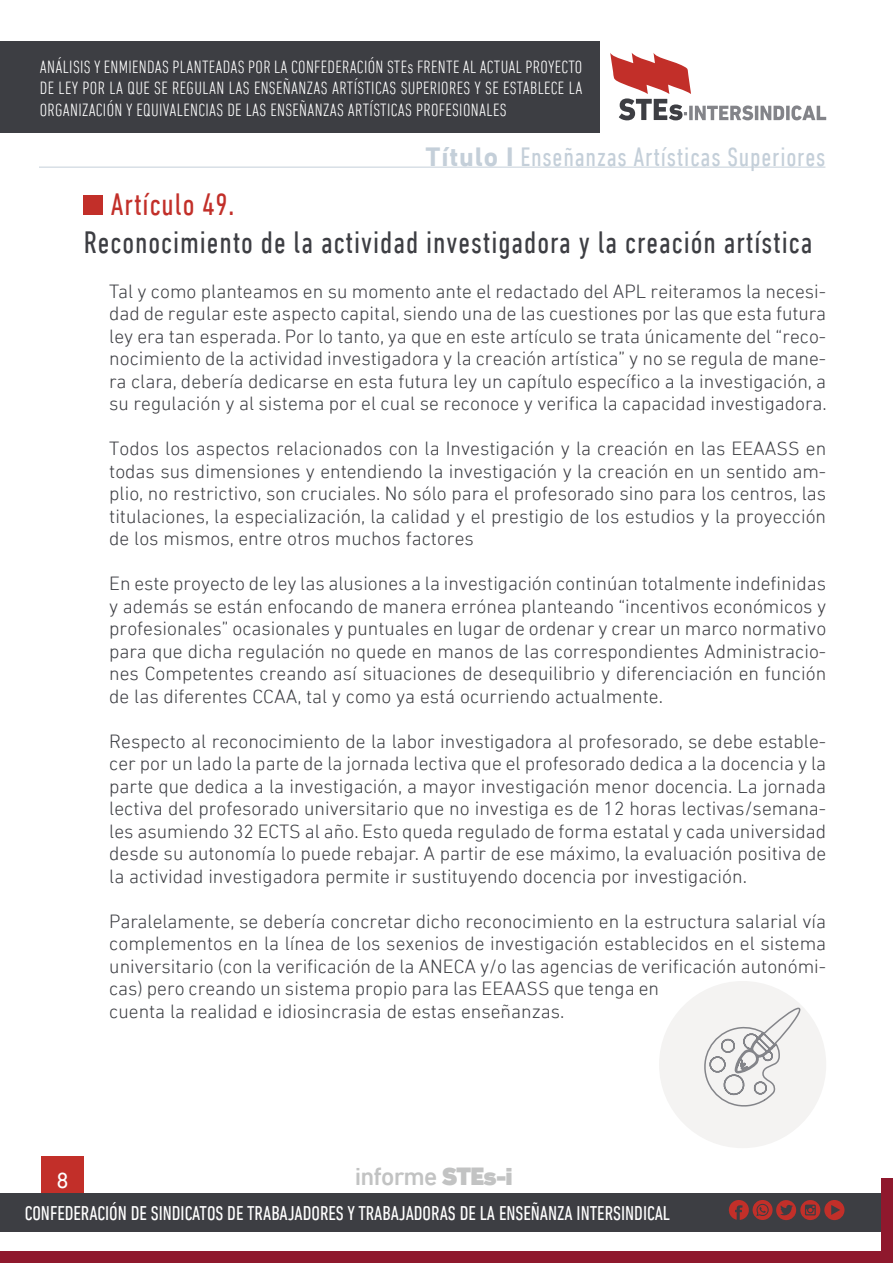
<style>
.page{position:relative;width:893px;height:1263px;background:#fff}
.page>*{position:absolute;margin:0;border:0;box-sizing:border-box;transform-origin:0 0}
.t1{font:condensed 31.5px "DIN Next LT Pro";letter-spacing:.03em;color:#3d3e43}
.t2{font:condensed 31.5px "DIN Next LT Pro";letter-spacing:.03em;color:#c22f29}
.t3{font:condensed 27px "DIN Next LT Pro";letter-spacing:.03em;color:#c4cfd9}
.t4{font:500 25.35px "DIN Next LT Pro";letter-spacing:-.03em;color:#c2c3c3}
.t5{font:22.5px "DIN Next LT Pro";color:#fff}
.t6{font:condensed 20.25px "DIN Next LT Pro";color:#fff}
.t7{font:300 19.5px/22.5px "DIN Next LT Pro";color:#3d3e43;text-align:justify}
.t8{font:300 condensed 18px/21.6px "DIN Next LT Pro";letter-spacing:.02em;color:#fff;text-align:justify}
.s1{font-weight:700;font-stretch:normal}
.s2{font-weight:900}
</style>
<div class="page">
<div style="left:0;top:1178px;width:893px;height:85px;background:#8f182d"></div>
<div style="left:0;top:0;width:880px;height:1250px;background:#fff"></div>
<div style="left:41px;top:1157px;width:43px;height:39px;background:#c22f29"></div>
<div style="left:0;top:41px;width:599px;height:92px;background:#3d3e43"></div>
<svg style="left:610px;top:53px;width:143px;height:67px"></svg>
<hr style="left:755px;top:106px;width:3px;height:14px;background:#838489">
<svg style="left:760px;top:106px;width:24px;height:14px"></svg>
<svg style="left:786px;top:106px;width:4px;height:14px"></svg>
<svg style="left:791px;top:105px;width:35px;height:15px"></svg>
<div style="left:0;top:1193px;width:880px;height:38px;background:#3d3e43"></div>
<svg style="left:729px;top:1200px;width:115px;height:20px"></svg>
<div style="left:84px;top:196px;width:19px;height:19px;background:#c22f29"></div>
<hr style="left:39px;top:167px;width:786px;height:1px;background:#c4cfd9">
<div style="left:659px;top:981px;width:167px;height:167px;background:#f4f3f2;border-radius:50%"></div>
<svg style="left:704px;top:1007px;width:97px;height:100px"></svg>
<p class="t8" style="left:40px;top:56px;width:544px">ANÁLISIS Y ENMIENDAS PLANTEADAS POR LA CONFEDERACIÓN STEs FRENTE AL ACTUAL PROYECTO DE LEY POR LA QUE SE REGULAN LAS ENSEÑANZAS ARTÍSTICAS SUPERIORES Y SE ESTABLECE LA ORGANIZACIÓN Y EQUIVALENCIAS DE LAS ENSEÑANZAS ARTÍSTICAS PROFESIONALES</p>
<h2 class="t3" style="left:426px;top:142px;width:401px"><span class="s1">Título I</span> Enseñanzas Artísticas Superiores</h2>
<h1 class="t2" style="left:111px;top:187px;width:125px">Artículo 49.</h1>
<h1 class="t1" style="left:84px;top:224px;width:730px">Reconocimiento de la actividad investigadora y la creación artística</h1>
<p class="t7" style="left:109px;top:280px;width:719px">Tal y como planteamos en su momento ante el redactado del APL reiteramos la necesi&shy;dad de regular este aspecto capital, siendo una de las cuestiones por las que esta futura ley era tan esperada. Por lo tanto, ya que en este artículo se trata únicamente del “reco&shy;nocimiento de la actividad investigadora y la creación artística” y no se regula de mane&shy;ra clara, debería dedicarse en esta futura ley un capítulo específico a la investigación, a su regulación y al sistema por el cual se reconoce y verifica la capacidad investigadora.</p>
<p class="t7" style="left:109px;top:437px;width:718px">Todos los aspectos relacionados con la Investigación y la creación en las EEAASS en todas sus dimensiones y entendiendo la investigación y la creación en un sentido am&shy;plio, no restrictivo, son cruciales. No sólo para el profesorado sino para los centros, las titulaciones, la especialización, la calidad y el prestigio de los estudios y la proyección de los mismos, entre otros muchos factores</p>
<p class="t7" style="left:109px;top:572px;width:718px">En este proyecto de ley las alusiones a la investigación continúan totalmente indefinidas y además se están enfocando de manera errónea planteando “incentivos económicos y profesionales” ocasionales y puntuales en lugar de ordenar y crear un marco normativo para que dicha regulación no quede en manos de las correspondientes Administracio&shy;nes Competentes creando así situaciones de desequilibrio y diferenciación en función de las diferentes CCAA, tal y como ya está ocurriendo actualmente.</p>
<p class="t7" style="left:109px;top:730px;width:718px">Respecto al reconocimiento de la labor investigadora al profesorado, se debe estable&shy;cer por un lado la parte de la jornada lectiva que el profesorado dedica a la docencia y la parte que dedica a la investigación, a mayor investigación menor docencia. La jornada lectiva del profesorado universitario que no investiga es de 12 horas lectivas/semana&shy;les asumiendo 32 ECTS al año. Esto queda regulado de forma estatal y cada universidad desde su autonomía lo puede rebajar. A partir de ese máximo, la evaluación positiva de la actividad investigadora permite ir sustituyendo docencia por investigación.</p>
<p class="t7" style="left:109px;top:910px;width:718px;text-align:left">Paralelamente, se debería concretar dicho reconocimiento en la estructura salarial vía complementos en la línea de los sexenios de investigación establecidos en el sistema universitario (con la verificación de la ANECA y/o las agencias de verificación autonómi&shy;cas) pero creando un sistema propio para las EEAASS que tenga en<br>cuenta la realidad e idiosincrasia de estas enseñanzas.</p>
<p class="t5" style="left:56px;top:1167px;width:14px">8</p>
<p class="t4" style="left:355px;top:1162px;width:160px">informe <span class="s2">STEs-i</span></p>
<p class="t6" style="left:25px;top:1201px;width:647px">CONFEDERACIÓN DE SINDICATOS DE TRABAJADORES Y TRABAJADORAS DE LA ENSEÑANZA INTERSINDICAL</p>
</div>
